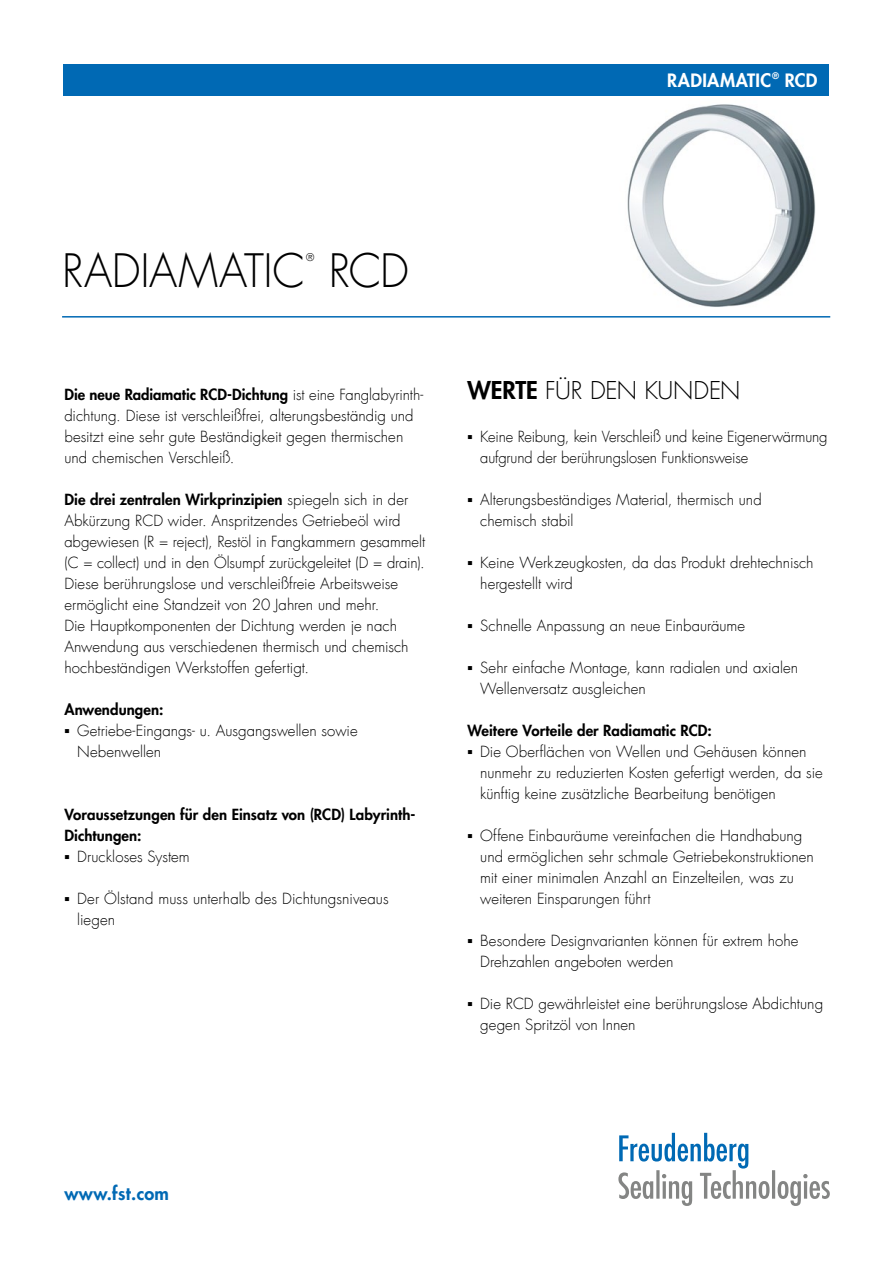
<style>
.page{position:relative;width:893px;height:1263px;background:#fff}
.page>*{position:absolute;margin:0;border:0;box-sizing:border-box;transform-origin:0 0}
.t1{font:300 45px "Futura Com";letter-spacing:-.01em;color:#000}
.t2{font:300 24px "Futura Com";letter-spacing:-.03em;color:#000}
.t3{font:800 18px "Futura Com";letter-spacing:.015em;color:#fff}
.t4{font:800 18px "Futura Com";letter-spacing:.02em;color:#0069b4}
.t5{font:300 15px/21px "Futura Com";color:#000}
.t6{font:800 15px/21px "Futura Com";color:#000}
.t7{font:300 10.5px "Futura Com";color:#000}
.s1{font-weight:300}
.s2{font-weight:800}
.s3{font-family:"Arial";font-weight:700}
</style>
<div class="page">
<img style="left:627px;top:104px;width:189px;height:203px">
<div style="left:63px;top:64px;width:766px;height:32px;background:#0069b4"></div>
<hr style="left:62px;top:316px;width:768px;height:2px;background:#0069b4">
<svg style="left:618px;top:1133px;width:212px;height:73px"></svg>
<h1 class="t1" style="left:62px;top:241px;width:244px">Radiamatic</h1>
<p class="t7" style="left:306px;top:250px;width:10px">®</p>
<h1 class="t1" style="left:329px;top:241px;width:50px">RCD</h1>
<p class="t3" style="left:667px;top:67px;width:140px">Radiamatic<sup>®</sup> RCD</p>
<p class="t6" style="left:64px;top:383px;width:360px">Die neue Radiamatic RCD-Dichtung <span class="s1">ist eine Fanglabyrinth-</span></p>
<h2 class="t2" style="left:467px;top:374px;width:275px"><span class="s2">WERTE</span> FÜR DEN KUNDEN</h2>
<p class="t5" style="left:64px;top:405px;width:351px">dichtung. Diese ist verschleißfrei, alterungsbeständig und besitzt eine sehr gute Beständigkeit gegen thermischen und chemischen Verschleiß.</p>
<p class="t5" style="left:64px;top:489px;width:362px"><span class="s2">Die drei zentralen Wirkprinzipien</span> spiegeln sich in der Abkürzung RCD wider. Anspritzendes Getriebeöl wird abgewiesen (R = reject), Restöl in Fangkammern gesammelt (C = collect) und in den Ölsumpf zurückgeleitet (D = drain).<br>Diese berührungslose und verschleißfreie Arbeitsweise ermöglicht eine Standzeit von 20 Jahren und mehr.<br>Die Hauptkomponenten der Dichtung werden je nach Anwendung aus verschiedenen thermisch und chemisch hochbeständigen Werkstoffen gefertigt.</p>
<p class="t6" style="left:64px;top:698px;width:100px">Anwendungen:</p>
<p class="t5" style="left:77px;top:720px;width:282px;text-indent:-13px"><span class="s3">▪</span> Getriebe-Eingangs- u. Ausgangswellen sowie<br>Nebenwellen</p>
<p class="t5" style="left:480px;top:426px;width:349px;text-indent:-13px"><span class="s3">▪</span> Keine Reibung, kein Verschleiß und keine Eigenerwärmung aufgrund der berührungslosen Funktionsweise</p>
<p class="t5" style="left:480px;top:489px;width:283px;text-indent:-13px"><span class="s3">▪</span> Alterungsbeständiges Material, thermisch und chemisch stabil</p>
<p class="t5" style="left:480px;top:552px;width:335px;text-indent:-13px"><span class="s3">▪</span> Keine Werkzeugkosten, da das Produkt drehtechnisch hergestellt wird</p>
<p class="t5" style="left:467px;top:615px;width:279px"><span class="s3">▪</span> Schnelle Anpassung an neue Einbauräume</p>
<p class="t5" style="left:480px;top:657px;width:319px;text-indent:-13px"><span class="s3">▪</span> Sehr einfache Montage, kann radialen und axialen<br>Wellenversatz ausgleichen</p>
<p class="t6" style="left:467px;top:719px;width:246px">Weitere Vorteile der Radiamatic RCD:</p>
<p class="t5" style="left:480px;top:741px;width:344px;text-indent:-13px"><span class="s3">▪</span> Die Oberflächen von Wellen und Gehäusen können nunmehr zu reduzierten Kosten gefertigt werden, da sie künftig keine zusätzliche Bearbeitung benötigen</p>
<p class="t5" style="left:480px;top:825px;width:335px;text-indent:-13px"><span class="s3">▪</span> Offene Einbauräume vereinfachen die Handhabung und ermöglichen sehr schmale Getriebekonstruktionen mit einer minimalen Anzahl an Einzelteilen, was zu weiteren Einsparungen führt</p>
<p class="t5" style="left:480px;top:930px;width:320px;text-indent:-13px"><span class="s3">▪</span> Besondere Designvarianten können für extrem hohe<br>Drehzahlen angeboten werden</p>
<p class="t5" style="left:480px;top:993px;width:344px;text-indent:-13px"><span class="s3">▪</span> Die RCD gewährleistet eine berührungslose Abdichtung gegen Spritzöl von I nnen</p>
<p class="t6" style="left:64px;top:803px;width:353px">Voraussetzungen für den Einsatz von (RCD) Labyrinth-<br>Dichtungen:</p>
<p class="t5" style="left:64px;top:846px;width:127px"><span class="s3">▪</span> Druckloses System</p>
<p class="t5" style="left:77px;top:888px;width:313px;text-indent:-13px"><span class="s3">▪</span> Der Ölstand muss unterhalb des Dichtungsniveaus liegen</p>
<p class="t4" style="left:64px;top:1180px;width:106px">www.fst.com</p>
</div>
